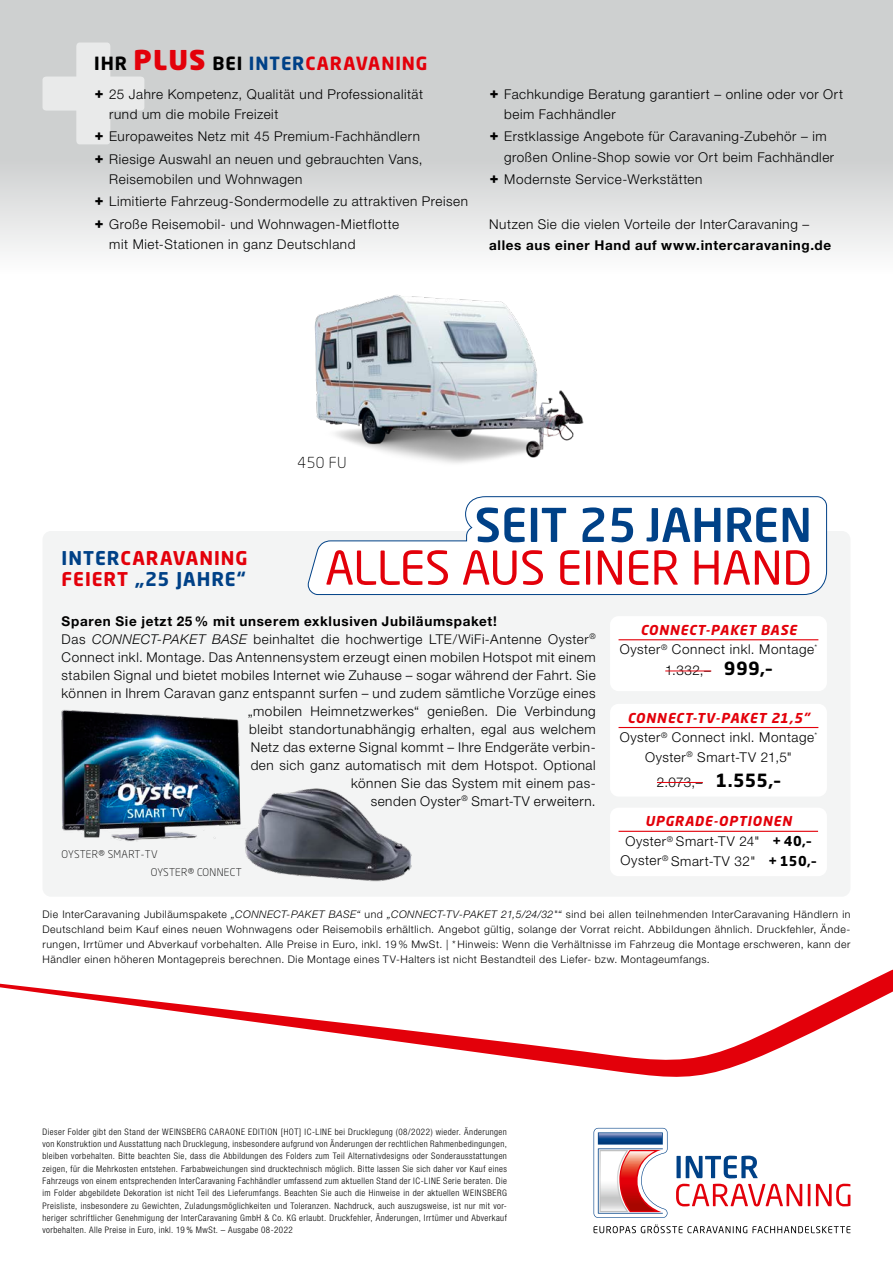
<style>
.page{position:relative;width:893px;height:1263px;background:#fff}
.page>*{position:absolute;margin:0;border:0;box-sizing:border-box;transform-origin:0 0}
.t1{font:700 18.75px/21px "Neo Sans Pro";letter-spacing:.05em;color:#e3000a}
.t2{font:700 18px "Neo Sans Pro";letter-spacing:.05em;color:#e3000a}
.t3{font:300 15px "Neo Sans Pro";color:#000}
.t4{font:300 13.5px/20.2px "Helvetica Neue LT Std";letter-spacing:.04em;color:#000}
.t5{font:700 13.5px "Helvetica Neue LT Std";letter-spacing:.05em;color:#000}
.t6{font:italic 700 13.5px "Neo Sans Pro";letter-spacing:.06em;color:#e3000a}
.t7{font:300 10.5px/15px "Helvetica Neue LT Std";letter-spacing:.05em;color:#000;text-align:justify}
.t8{font:300 10.5px/18px "Neo Sans Pro";letter-spacing:.03em;color:#000}
.t9{font:300 condensed 9px/12.3px "Helvetica Neue LT Std";letter-spacing:.05em;color:#000;text-align:justify}
.s1{color:#000}
.s2{font-weight:900;font-size:27px}
.s3{color:#004187}
.s4{font-family:"Neo Sans Pro";font-weight:900;font-size:15px}
.s5{font-style:italic}
.s6{font-family:"Neo Sans Pro";font-weight:700;font-size:18px}
.s7{font-family:"Neo Sans Pro";font-weight:700}
</style>
<div class="page">
<svg style="left:0;top:969px;width:893px;height:108px"></svg>
<svg style="left:0;top:0;width:893px;height:252px;background:#d5d7d7"></svg>
<div style="left:676px;top:1156px;width:5px;height:22px;background:#004187"></div>
<svg style="left:686px;top:1155px;width:72px;height:23px"></svg>
<svg style="left:676px;top:1184px;width:126px;height:22px"></svg>
<hr style="left:808px;top:1184px;width:2px;height:22px;background:#e3000a">
<svg style="left:816px;top:1184px;width:34px;height:22px"></svg>
<svg style="left:594px;top:1224px;width:256px;height:9px"></svg>
<svg style="left:594px;top:1128px;width:74px;height:90px"></svg>
<img style="left:314px;top:295px;width:270px;height:168px">
<svg style="left:43px;top:43px;width:101px;height:101px;background:#dddede"></svg>
<div style="left:43px;top:531px;width:807px;height:366px;background:#f3f4f4;border-radius:9px"></div>
<img style="left:245px;top:788px;width:167px;height:94px">
<div style="left:610px;top:616px;width:217px;height:75px;background:#fff;border-radius:9px"></div>
<hr style="left:618px;top:639px;width:200px;height:1px;background:#e3000a">
<hr style="left:665px;top:671px;width:46px;height:1px;background:#e3000a">
<div style="left:610px;top:704px;width:217px;height:92px;background:#fff;border-radius:9px"></div>
<hr style="left:618px;top:727px;width:200px;height:1px;background:#e3000a">
<hr style="left:657px;top:782px;width:46px;height:1px;background:#e3000a">
<svg style="left:308px;top:496px;width:519px;height:99px"></svg>
<svg style="left:326px;top:550px;width:483px;height:35px"></svg>
<svg style="left:477px;top:507px;width:331px;height:35px"></svg>
<div style="left:610px;top:808px;width:217px;height:68px;background:#fff;border-radius:9px"></div>
<hr style="left:618px;top:831px;width:200px;height:1px;background:#e3000a">
<img style="left:61px;top:710px;width:191px;height:132px">
<h2 class="t2" style="left:94px;top:52px;width:335px"><span class="s1">IHR</span> <span class="s2">PLUS</span> <span class="s1">BEI</span> <span class="s3">INTER</span>CARAVANING</h2>
<p class="t4" style="left:109px;top:84px;width:315px;text-indent:-15px"><span class="s4">+</span> 25 Jahre Kompetenz, Qualität und Professionalität rund um die mobile Freizeit</p>
<p class="t4" style="left:94px;top:125px;width:330px;line-height:22.4px"><span class="s4">+</span> Europaweites Netz mit 45 Premium-Fachhändlern <span class="s4">+</span> Riesige Auswahl an neuen und gebrauchten Vans,</p>
<p class="t4" style="left:94px;top:168px;width:375px;line-height:22.4px;text-indent:15px">Reisemobilen und Wohnwagen<br><span class="s4">+</span> Limitierte Fahrzeug-Sondermodelle zu attraktiven Preisen <span class="s4">+</span> Große Reisemobil- und Wohnwagen-Mietflotte</p>
<p class="t4" style="left:109px;top:234px;width:248px">mit Miet-Stationen in ganz Deutschland</p>
<p class="t4" style="left:504px;top:84px;width:340px;text-indent:-15px"><span class="s4">+</span> Fachkundige Beratung garantiert – online oder vor Ort beim Fachhändler</p>
<p class="t4" style="left:504px;top:126px;width:331px;text-indent:-15px"><span class="s4">+</span> Erstklassige Angebote für Caravaning-Zubehör – im großen Online-Shop sowie vor Ort beim Fachhändler</p>
<p class="t4" style="left:489px;top:169px;width:215px"><span class="s4">+</span> Modernste Service-Werkstätten</p>
<p class="t4" style="left:489px;top:214px;width:321px">Nutzen Sie die vielen Vorteile der InterCaravaning –</p>
<p class="t5" style="left:489px;top:237px;width:343px">alles aus einer Hand auf www.intercaravaning.de</p>
<h1 class="t1" style="left:62px;top:547px;width:187px"><span class="s3">INTER</span>CARAVANING<br>FEIERT <span class="s3">„25 JAHRE“</span></h1>
<p class="t3" style="left:298px;top:454px;width:50px">450 FU</p>
<p class="t5" style="left:62px;top:613px;width:437px">Sparen Sie jetzt 25 % mit unserem exklusiven Jubiläumspaket!</p>
<p class="t4" style="left:62px;top:628px;width:536px">Das <span class="s5">CONNECT-PAKET BASE</span> beinhaltet die hochwertige LTE/WiFi-Antenne Oyster<sup>®</sup></p>
<p class="t4" style="left:62px;top:646px;width:536px">Connect inkl. Montage. Das Antennensystem erzeugt einen mobilen Hotspot mit einem</p>
<p class="t4" style="left:62px;top:664px;width:536px">stabilen Signal und bietet mobiles Internet wie Zuhause – sogar während der Fahrt. Sie</p>
<p class="t4" style="left:62px;top:682px;width:536px">können in Ihrem Caravan ganz entspannt surfen – und zudem sämtliche Vorzüge eines</p>
<p class="t4" style="left:248px;top:700px;width:350px">„mobilen Heimnetzwerkes“ genießen. Die Verbindung</p>
<p class="t4" style="left:249px;top:718px;width:348px">bleibt standortunabhängig erhalten, egal aus welchem</p>
<p class="t4" style="left:251px;top:736px;width:347px">Netz das externe Signal kommt – Ihre Endgeräte verbin-</p>
<p class="t4" style="left:251px;top:754px;width:347px">den sich ganz automatisch mit dem Hotspot. Optional</p>
<p class="t4" style="left:351px;top:772px;width:246px">können Sie das System mit einem pas-</p>
<p class="t4" style="left:371px;top:790px;width:227px">senden Oyster<sup>®</sup> Smart-TV erweitern.</p>
<p class="t8" style="left:151px;top:845px;width:92px;text-indent:-89px">OYSTER® SMART-TV<br>OYSTER® CONNECT</p>
<p class="t6" style="left:640px;top:621px;width:158px">CONNECT-PAKET BASE</p>
<p class="t4" style="left:620px;top:639px;width:199px;line-height:21px;text-align:center">Oyster<sup>®</sup> Connect inkl. Montage<sup>*<br></sup>1.332,– <span class="s6">999,–</span></p>
<p class="t6" style="left:627px;top:709px;width:184px">CONNECT-TV-PAKET 21,5"</p>
<p class="t4" style="left:620px;top:727px;width:199px;line-height:19.5px;text-align:center">Oyster<sup>®</sup> Connect inkl. Montage<sup>*<br></sup>Oyster<sup>®</sup> Smart-TV 21,5"</p>
<p class="t4" style="left:657px;top:772px;width:124px">2.073,– <span class="s6">1.555,–</span></p>
<p class="t6" style="left:645px;top:813px;width:148px">UPGRADE-OPTIONEN</p>
<p class="t4" style="left:621px;top:831px;width:197px;line-height:19.5px;text-align:center">Oyster<sup>®</sup> Smart-TV 24" <span class="s7">+ 40,–<br></span>Oyster<sup>®</sup> Smart-TV 32" <span class="s7">+ 150,–</span></p>
<p class="t7" style="left:43px;top:906px;width:809px">Die InterCaravaning Jubiläumspakete <span class="s5">„CONNECT-PAKET BASE“</span> und <span class="s5">„CONNECT-TV-PAKET 21,5/24/32"“</span> sind bei allen teilnehmenden InterCaravaning Händlern in Deutschland beim Kauf eines neuen Wohnwagens oder Reisemobils erhältlich. Angebot gültig, solange der Vorrat reicht. Abbildungen ähnlich. Druckfehler, Ände&shy;rungen, Irrtümer und Abverkauf vorbehalten. Alle Preise in Euro, inkl. 19 % MwSt. | * Hinweis: Wenn die Verhältnisse im Fahrzeug die Montage erschweren, kann der Händler einen höheren Montagepreis berechnen. Die Montage eines TV-Halters ist nicht Bestandteil des Liefer- bzw. Montageumfangs.</p>
<p class="t9" style="left:43px;top:1125px;width:466px">Dieser Folder gibt den Stand der WEINSBERG CARAONE EDITION [HOT] IC-LINE bei Drucklegung (08/2022) wieder. Änderungen von Konstruktion und Ausstattung nach Drucklegung, insbesondere aufgrund von Änderungen der rechtlichen Rahmenbedingungen, bleiben vorbehalten. Bitte beachten Sie, dass die Abbildungen des Folders zum Teil Alternativdesigns oder Sonderausstattungen zeigen, für die Mehrkosten entstehen. Farbabweichungen sind drucktechnisch möglich. Bitte lassen Sie sich daher vor Kauf eines Fahrzeugs von einem entsprechenden InterCaravaning Fachhändler umfassend zum aktuellen Stand der IC-LINE Serie beraten. Die im Folder abgebildete Dekoration ist nicht Teil des Lieferumfangs. Beachten Sie auch die Hinweise in der aktuellen WEINSBERG Preisliste, insbesondere zu Gewichten, Zuladungsmöglichkeiten und Toleranzen. Nachdruck, auch auszugsweise, ist nur mit vor&shy;heriger schriftlicher Genehmigung der InterCaravaning GmbH &amp; Co. KG erlaubt. Druckfehler, Änderungen, Irrtümer und Abverkauf vorbehalten. Alle Preise in Euro, inkl. 19 % MwSt. – Ausgabe 08-2022</p>
</div>
